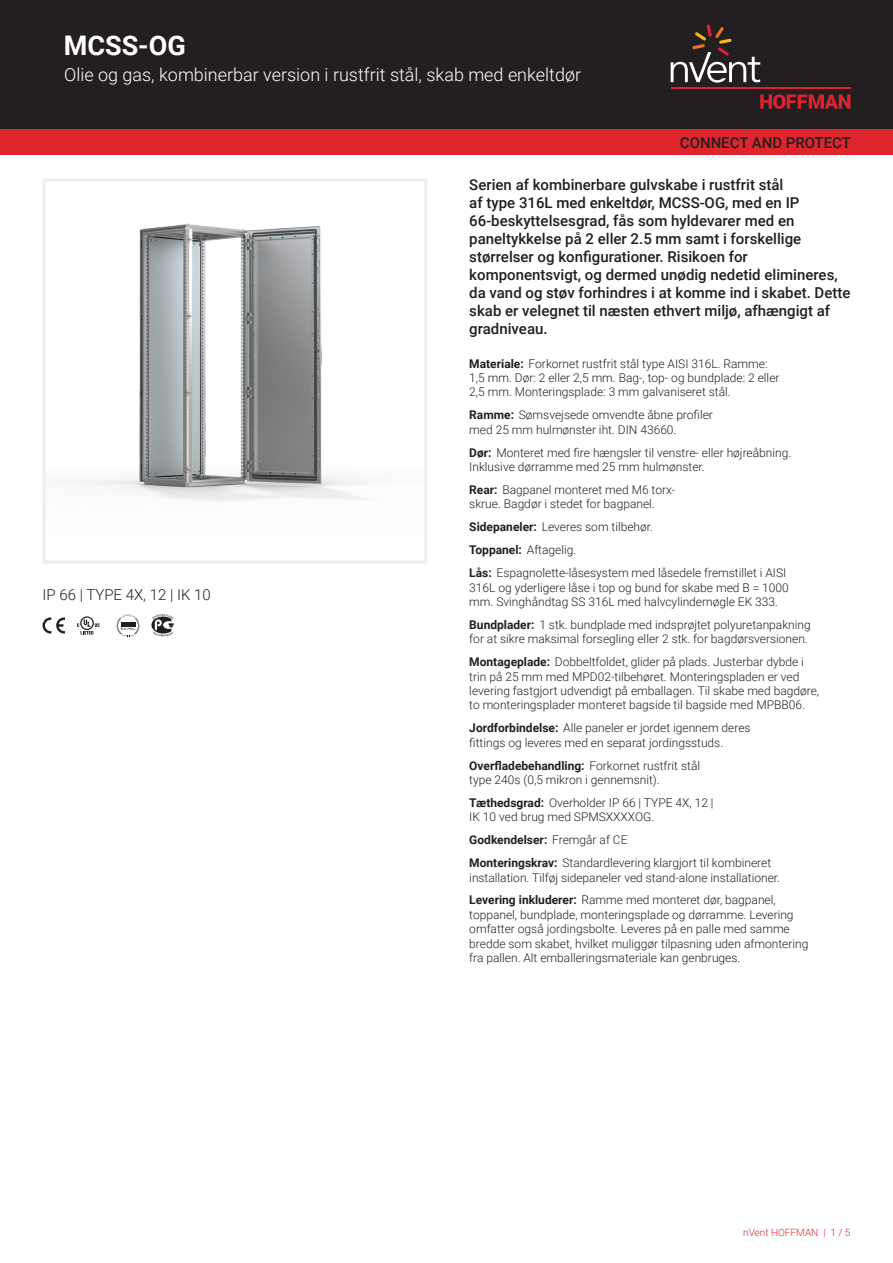
<style>
.page{position:relative;width:893px;height:1263px;background:#fff}
.page>*{position:absolute;margin:0;border:0;box-sizing:border-box;transform-origin:0 0}
.t1{font:700 27px "Roboto";color:#fff}
.t2{font:300 18px "Roboto";color:#fff}
.t3{font:500 15px/18px "Roboto";color:#231f20}
.t4{font:300 15px "Roboto";color:#231f20}
.t5{font:300 12px/14.4px "Roboto";color:#231f20}
.t6{font:300 10.05px "Roboto";color:#de252e}
.s1{font-weight:700}
</style>
<div class="page">
<div style="left:0;top:0;width:893px;height:129px;background:#231f20"></div>
<svg style="left:760px;top:94px;width:90px;height:15px"></svg>
<hr style="left:671px;top:88px;width:179px;height:1px;background:#db2230">
<svg style="left:671px;top:24px;width:89px;height:59px"></svg>
<div style="left:0;top:129px;width:893px;height:26px;background:#de252e"></div>
<img style="left:71px;top:223px;width:292px;height:278px">
<div style="left:43px;top:179px;width:384px;height:384px;border:3px solid #eeeeef"></div>
<svg style="left:43px;top:617px;width:22px;height:16px"></svg>
<svg style="left:77px;top:616px;width:23px;height:19px"></svg>
<svg style="left:117px;top:614px;width:22px;height:22px"></svg>
<svg style="left:151px;top:614px;width:23px;height:23px"></svg>
<h1 class="t1" style="left:64px;top:26px;width:124px">MCSS-OG</h1>
<h2 class="t2" style="left:64px;top:62px;width:518px">Olie og gas, kombinerbar version i rustfrit stål, skab med enkeltdør</h2>
<p class="t3" style="left:680px;top:133px;width:173px">CONNECT AND PROTECT</p>
<p class="t4" style="left:43px;top:584px;width:170px">IP 66 | TYPE 4X, 12 | IK 10</p>
<p class="t3" style="left:469px;top:175px;width:383px">Serien af kombinerbare gulvskabe i rustfrit stål<br>af type 316L med enkeltdør, MCSS-OG, med en IP 66-beskyttelsesgrad, fås som hyldevarer med en paneltykkelse på 2 eller 2.5 mm samt i forskellige størrelser og konfigurationer. Risikoen for komponentsvigt, og dermed unødig nedetid elimineres, da vand og støv forhindres i at komme ind i skabet. Dette skab er velegnet til næsten ethvert miljø, afhængigt af gradniveau.</p>
<p class="t5" style="left:469px;top:356px;width:312px"><span class="s1">Materiale:</span> Forkornet rustfrit stål type AISI 316L. Ramme:<br>1,5 mm. Dør: 2 eller 2,5 mm. Bag-, top- og bundplade: 2 eller<br>2,5 mm. Monteringsplade: 3 mm galvaniseret stål.</p>
<p class="t5" style="left:469px;top:407px;width:245px"><span class="s1">Ramme:</span> Sømsvejsede omvendte åbne profiler med 25 mm hulmønster iht. DIN 43660.</p>
<p class="t5" style="left:469px;top:445px;width:323px"><span class="s1">Dør:</span> Monteret med fire hængsler til venstre- eller højreåbning.<br>Inklusive dørramme med 25 mm hulmønster.</p>
<p class="t5" style="left:469px;top:482px;width:208px"><span class="s1">Rear:</span> Bagpanel monteret med M6 torx&shy;skrue. Bagdør i stedet for bagpanel.</p>
<p class="t5" style="left:469px;top:515px;width:319px;line-height:23px"><span class="s1">Sidepaneler:</span> Leveres som tilbehør.<br><span class="s1">Toppanel:</span> Aftagelig.<br><span class="s1">Lås:</span> Espagnolette-låsesystem med låsedele fremstillet i AISI</p>
<p class="t5" style="left:469px;top:580px;width:321px">316L og yderligere låse i top og bund for skabe med B = 1000 mm. Svinghåndtag SS 316L med halvcylindernøgle EK 333.</p>
<p class="t5" style="left:469px;top:617px;width:343px"><span class="s1">Bundplader:</span> 1 stk. bundplade med indsprøjtet polyuretanpakning for at sikre maksimal forsegling eller 2 stk. for bagdørsversionen.</p>
<p class="t5" style="left:469px;top:654px;width:351px"><span class="s1">Montageplade:</span> Dobbeltfoldet, glider på plads. Justerbar dybde i trin på 25 mm med MPD02-tilbehøret. Monteringspladen er ved levering fastgjort udvendigt på emballagen. Til skabe med bagdøre, to monteringsplader monteret bagside til bagside med MPBB06.</p>
<p class="t5" style="left:469px;top:720px;width:283px"><span class="s1">Jordforbindelse:</span> Alle paneler er jordet igennem deres fittings og leveres med en separat jordingsstuds.</p>
<p class="t5" style="left:469px;top:758px;width:232px"><span class="s1">Overfladebehandling:</span> Forkornet rustfrit stål type 240s (0,5 mikron i gennemsnit).</p>
<p class="t5" style="left:469px;top:795px;width:246px"><span class="s1">Tæthedsgrad:</span> Overholder IP 66 | TYPE 4X, 12 |<br>IK 10 ved brug med SPMSXXXXOG.</p>
<p class="t5" style="left:469px;top:828px;width:303px;line-height:23px"><span class="s1">Godkendelser:</span> Fremgår af CE<br><span class="s1">Monteringskrav:</span> Standardlevering klargjort til kombineret</p>
<p class="t5" style="left:469px;top:865px;width:312px;line-height:23px">installation. Tilføj sidepaneler ved stand-alone installationer.<br><span class="s1">Levering inkluderer:</span> Ramme med monteret dør, bagpanel,</p>
<p class="t5" style="left:469px;top:907px;width:341px">toppanel, bundplade, monteringsplade og dørramme. Levering omfatter også jordingsbolte. Leveres på en palle med samme bredde som skabet, hvilket muliggør tilpasning uden afmontering fra pallen. Alt emballeringsmateriale kan genbruges.</p>
<p class="t6" style="left:743px;top:1226px;width:109px">nVent HOFFMAN | 1 / 5</p>
</div>
